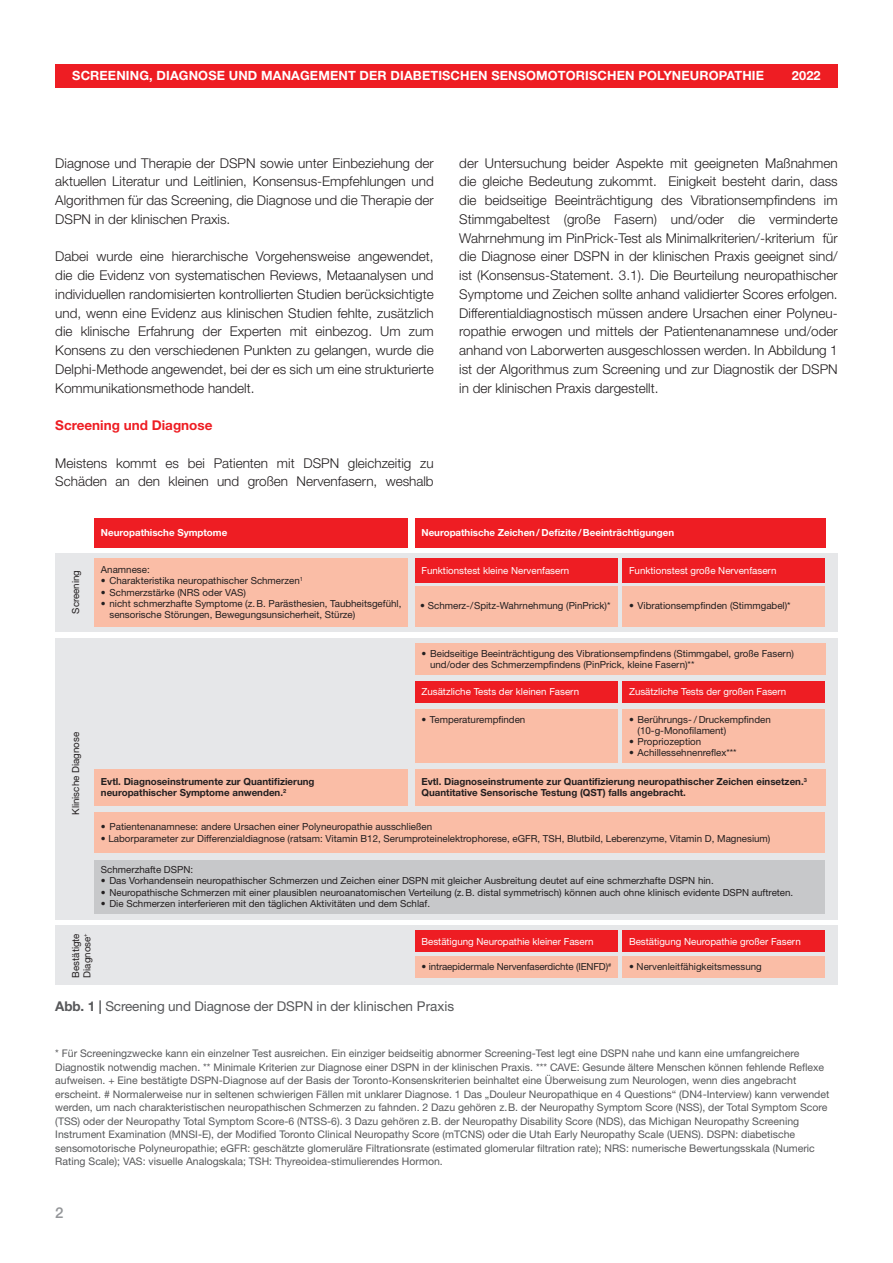
<style>
.page{position:relative;width:893px;height:1263px;background:#fff}
.page>*{position:absolute;margin:0;border:0;box-sizing:border-box;transform-origin:0 0}
.t1{font:500 15px "Helvetica Neue LT Std";color:#939598}
.t2{font:300 13.5px/18.8px "Helvetica Neue LT Std";color:#231f20;text-align:justify}
.t3{font:13.5px "Helvetica Neue LT Std";letter-spacing:-.01em;color:#57585a}
.t4{font:700 13.5px "Helvetica Neue LT Std";color:#ee1d23}
.t5{font:700 12.75px "Helvetica Neue LT Std";letter-spacing:.01em;color:#fff}
.t6{font:10.5px/13.5px "Helvetica Neue LT Std";color:#57585a}
.t7{font:9.75px/11.2px "Helvetica Neue LT Std";color:#231f20}
.t8{font:700 9.75px/11.2px "Helvetica Neue LT Std";color:#231f20}
.t9{font:9.75px "Helvetica Neue LT Std";color:#fff}
.t10{font:700 9.75px "Helvetica Neue LT Std";color:#fff}
.s1{font-weight:700}
</style>
<div class="page">
<div style="left:55px;top:638px;width:783px;height:281px;background:#e6e7e9"></div>
<div style="left:55px;top:925px;width:783px;height:60px;background:#e6e7e9"></div>
<div style="left:55px;top:553px;width:783px;height:78px;background:#e6e7e9"></div>
<div style="left:95px;top:518px;width:313px;height:29px;background:#ee1d23"></div>
<div style="left:95px;top:558px;width:313px;height:68px;background:#fabda6"></div>
<div style="left:415px;top:558px;width:203px;height:24px;background:#ee1d23"></div>
<div style="left:415px;top:681px;width:203px;height:22px;background:#ee1d23"></div>
<div style="left:415px;top:586px;width:203px;height:40px;background:#fabda6"></div>
<div style="left:415px;top:709px;width:203px;height:54px;background:#fabda6"></div>
<div style="left:95px;top:859px;width:730px;height:54px;background:#c7c8ca"></div>
<div style="left:623px;top:586px;width:202px;height:40px;background:#fabda6"></div>
<div style="left:623px;top:709px;width:202px;height:54px;background:#fabda6"></div>
<div style="left:415px;top:518px;width:410px;height:29px;background:#ee1d23"></div>
<div style="left:623px;top:558px;width:202px;height:24px;background:#ee1d23"></div>
<div style="left:623px;top:681px;width:202px;height:22px;background:#ee1d23"></div>
<div style="left:95px;top:769px;width:313px;height:36px;background:#fabda6"></div>
<div style="left:95px;top:812px;width:730px;height:41px;background:#fabda6"></div>
<div style="left:415px;top:769px;width:410px;height:36px;background:#fabda6"></div>
<div style="left:415px;top:930px;width:203px;height:22px;background:#ee1d23"></div>
<div style="left:623px;top:930px;width:202px;height:22px;background:#ee1d23"></div>
<div style="left:415px;top:956px;width:203px;height:21px;background:#fabda6"></div>
<div style="left:623px;top:956px;width:202px;height:21px;background:#fabda6"></div>
<div style="left:415px;top:643px;width:410px;height:32px;background:#fabda6"></div>
<div style="left:55px;top:64px;width:783px;height:24px;background:#ee1d23"></div>
<p class="t5" style="left:72px;top:68px;width:693px">SCREENING, DIAGNOSE UND MANAGEMENT DER DIABETISCHEN SENSOMOTORISCHEN POLYNEUROPATHIE</p>
<p class="t5" style="left:792px;top:68px;width:30px">2022</p>
<p class="t2" style="left:55px;top:153px;width:380px">Diagnose und Therapie der DSPN sowie unter Einbeziehung der aktuellen Literatur und Leitlinien, Konsensus-Empfehlungen und Algorithmen für das Screening, die Diagnose und die Therapie der DSPN in der klinischen Praxis.</p>
<p class="t2" style="left:55px;top:247px;width:380px">Dabei wurde eine hierarchische Vorgehensweise angewendet, die die Evidenz von systematischen Reviews, Metaanalysen und individuellen randomisierten kontrollierten Studien berücksichtigte und, wenn eine Evidenz aus klinischen Studien fehlte, zusätzlich die klinische Erfahrung der Experten mit einbezog. Um zum Konsens zu den verschiedenen Punkten zu gelangen, wurde die Delphi-Methode angewendet, bei der es sich um eine strukturierte Kommunikationsmethode handelt.</p>
<p class="t4" style="left:55px;top:417px;width:159px">Screening und Diagnose</p>
<p class="t2" style="left:55px;top:453px;width:380px">Meistens kommt es bei Patienten mit DSPN gleichzeitig zu<br>Schäden an den kleinen und großen Nervenfasern, weshalb</p>
<p class="t2" style="left:459px;top:153px;width:380px">der Untersuchung beider Aspekte mit geeigneten Maßnahmen die gleiche Bedeutung zukommt. Einigkeit besteht darin, dass die beidseitige Beeinträchtigung des Vibrationsempfindens im Stimmgabeltest (große Fasern) und/oder die verminderte Wahrnehmung im PinPrick-Test als Minimalkriterien/-kriterium für die Diagnose einer DSPN in der klinischen Praxis geeignet sind/ ist (Konsensus-Statement. 3.1). Die Beurteilung neuropathischer Symptome und Zeichen sollte anhand validierter Scores erfolgen.<br>Differentialdiagnostisch müssen andere Ursachen einer Polyneu&shy;ropathie erwogen und mittels der Patientenanamnese und/oder anhand von Laborwerten ausgeschlossen werden. In Abbildung 1 ist der Algorithmus zum Screening und zur Diagnostik der DSPN in der klinischen Praxis dargestellt.</p>
<p class="t7" style="left:70px;top:614px;width:45px;rotate:-90deg">Screening</p>
<p class="t10" style="left:101px;top:526px;width:128px">Neuropathische Symptome</p>
<p class="t7" style="left:101px;top:564px;width:50px">Anamnese:</p>
<p class="t7" style="left:101px;top:575px;width:203px">• Charakteristika neuropathischer Schmerzen<sup>1</sup></p>
<p class="t7" style="left:101px;top:586px;width:146px">• Schmerzstärke (NRS oder VAS)</p>
<p class="t7" style="left:109px;top:598px;width:293px;text-indent:-9px">• nicht schmerzhafte Symptome (z.B. Parästhesien, Taubheitsgefühl, sensorische Störungen, Bewegungsunsicherheit, Stürze)</p>
<p class="t10" style="left:421px;top:526px;width:254px">Neuropathische Zeichen/ Defizite/Beeinträchtigungen</p>
<p class="t9" style="left:629px;top:564px;width:149px">Funktionstest große Nervenfasern</p>
<p class="t9" style="left:421px;top:564px;width:149px">Funktionstest kleine Nervenfasern</p>
<p class="t7" style="left:420px;top:600px;width:192px">• Schmerz-/Spitz-Wahrnehmung (PinPrick)*</p>
<p class="t7" style="left:629px;top:600px;width:163px">• Vibrationsempfinden (Stimmgabel)*</p>
<p class="t7" style="left:70px;top:815px;width:84px;rotate:-90deg">Klinische Diagnose</p>
<p class="t7" style="left:430px;top:647px;width:365px;text-indent:-9px">• Beidseitige Beeinträchtigung des Vibrationsempfindens (Stimmgabel, große Fasern) und/oder des Schmerzempfindens (PinPrick, kleine Fasern)**</p>
<p class="t9" style="left:421px;top:686px;width:159px">Zusätzliche Tests der kleinen Fasern</p>
<p class="t7" style="left:421px;top:713px;width:105px">• Temperaturempfinden</p>
<p class="t9" style="left:629px;top:686px;width:159px">Zusätzliche Tests der großen Fasern</p>
<p class="t7" style="left:638px;top:713px;width:135px;text-indent:-9px">• Berührungs- / Druckempfinden (10-g-Monofilament)</p>
<p class="t7" style="left:629px;top:736px;width:74px">• Propriozeption</p>
<p class="t7" style="left:629px;top:747px;width:109px">• Achillessehnenreflex***</p>
<p class="t8" style="left:421px;top:775px;width:387px">Evtl. Diagnoseinstrumente zur Quantifizierung neuropathischer Zeichen einsetzen.<sup>3<br></sup>Quantitative Sensorische Testung (QST) falls angebracht.</p>
<p class="t8" style="left:101px;top:775px;width:215px">Evtl. Diagnoseinstrumente zur Quantifizierung neuropathischer Symptome anwenden.<sup>2</sup></p>
<p class="t7" style="left:101px;top:821px;width:333px">• Patientenanamnese: andere Ursachen einer Polyneuropathie ausschließen</p>
<p class="t7" style="left:101px;top:832px;width:671px">• Laborparameter zur Differenzialdiagnose (ratsam: Vitamin B12, Serumproteinelektrophorese, eGFR, TSH, Blutbild, Leberenzyme, Vitamin D, Magnesium)</p>
<p class="t7" style="left:101px;top:864px;width:94px">Schmerzhafte DSPN:</p>
<p class="t7" style="left:101px;top:875px;width:614px">• Das Vorhandensein neuropathischer Schmerzen und Zeichen einer DSPN mit gleicher Ausbreitung deutet auf eine schmerzhafte DSPN hin.</p>
<p class="t7" style="left:101px;top:886px;width:694px">• Neuropathische Schmerzen mit einer plausiblen neuroanatomischen Verteilung (z.B. distal symmetrisch) können auch ohne klinisch evidente DSPN auftreten.</p>
<p class="t7" style="left:101px;top:898px;width:331px">• Die Schmerzen interferieren mit den täglichen Aktivitäten und dem Schlaf.</p>
<p class="t7" style="left:70px;top:978px;width:46px;rotate:-90deg">Bestätigte<br>Diagnose<sup>+</sup></p>
<p class="t9" style="left:421px;top:935px;width:174px">Bestätigung Neuropathie kleiner Fasern</p>
<p class="t9" style="left:629px;top:935px;width:173px">Bestätigung Neuropathie großer Fasern</p>
<p class="t7" style="left:421px;top:961px;width:191px">• intraepidermale Nervenfaserdichte (IENFD)<sup>#</sup></p>
<p class="t7" style="left:629px;top:961px;width:134px">• Nervenleitfähigkeitsmessung</p>
<p class="t3" style="left:55px;top:999px;width:400px"><span class="s1">Abb. 1 |</span> Screening und Diagnose der DSPN in der klinischen Praxis</p>
<p class="t6" style="left:55px;top:1046px;width:776px">* Für Screeningzwecke kann ein einzelner Test ausreichen. Ein einziger beidseitig abnormer Screening-Test legt eine DSPN nahe und kann eine umfangreichere Diagnostik notwendig machen. ** Minimale Kriterien zur Diagnose einer DSPN in der klinischen Praxis. *** CAVE: Gesunde ältere Menschen können fehlende Reflexe aufweisen. + Eine bestätigte DSPN-Diagnose auf der Basis der Toronto-Konsenskriterien beinhaltet eine Überweisung zum Neurologen, wenn dies angebracht erscheint. # Normalerweise nur in seltenen schwierigen Fällen mit unklarer Diagnose. 1 Das „Douleur Neuropathique en 4 Questions“ (DN4-Interview) kann verwendet werden, um nach charakteristischen neuropathischen Schmerzen zu fahnden. 2 Dazu gehören z.B. der Neuropathy Symptom Score (NSS), der Total Symptom Score (TSS) oder der Neuropathy Total Symptom Score-6 (NTSS-6). 3 Dazu gehören z.B. der Neuropathy Disability Score (NDS), das Michigan Neuropathy Screening Instrument Examination (MNSI-E), der Modified Toronto Clinical Neuropathy Score (mTCNS) oder die Utah Early Neuropathy Scale (UENS). DSPN: diabetische sensomotorische Polyneuropathie; eGFR: geschätzte glomeruläre Filtrationsrate (estimated glomerular filtration rate); NRS: numerische Bewertungsskala (Numeric Rating Scale); VAS: visuelle Analogskala; TSH: Thyreoidea-stimulierendes Hormon.</p>
<p class="t1" style="left:55px;top:1203px;width:10px">2</p>
</div>
